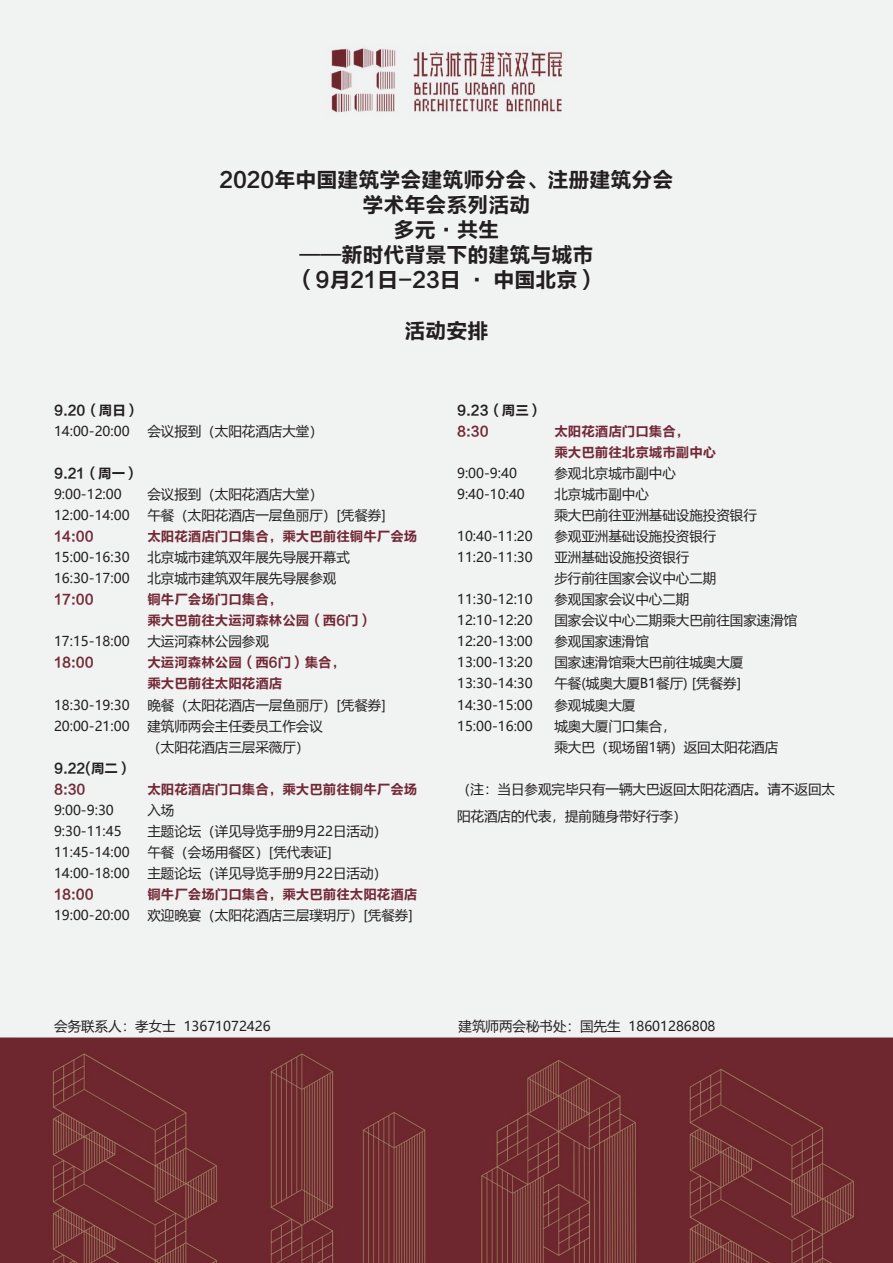
<style>
.page{position:relative;width:893px;height:1263px;background:#fff}
.page>*{position:absolute;margin:0;border:0;box-sizing:border-box;transform-origin:0 0}
.Paragraph_Style_1{font:21px "FZLTCHJW GB1 0";color:#231f20}
.t1{font:13.5px/27px "Microsoft Ya Hei";color:#231f20}
.t2{font:13.5px "FZLTCHJW GB1 0";color:#732937}
.t3{font:13.5px "FZLTCHJW GB1 0";color:#231f20}
</style>
<div class="page">
<img style="left:0;top:0;width:893px;height:1263px">
<p class="Paragraph_Style_1" style="left:219px;top:168px;width:455px">2020年中国建筑学会建筑师分会、注册建筑分会</p>
<p class="Paragraph_Style_1" style="left:362px;top:193px;width:170px">学术年会系列活动</p>
<p class="Paragraph_Style_1" style="left:394px;top:218px;width:106px">多元·共生</p>
<p class="Paragraph_Style_1" style="left:299px;top:243px;width:296px">——新时代背景下的建筑与城市</p>
<p class="Paragraph_Style_1" style="left:295px;top:269px;width:305px">（9月21日-23日 · 中国北京）</p>
<p class="Paragraph_Style_1" style="left:404px;top:319px;width:85px">活动安排</p>
<p class="t3" style="left:54px;top:403px;width:87px">9.20（周日）</p>
<p class="t1" style="left:54px;top:418px;width:77px">14:00-20:00</p>
<p class="t3" style="left:54px;top:466px;width:86px">9.21（周一）</p>
<p class="t1" style="left:54px;top:481px;width:69px">9:00-12:00</p>
<p class="t1" style="left:54px;top:502px;width:77px">12:00-14:00</p>
<p class="t2" style="left:54px;top:529px;width:41px">14:00</p>
<p class="t1" style="left:54px;top:544px;width:77px">15:00-16:30</p>
<p class="t1" style="left:54px;top:565px;width:77px">16:30-17:00</p>
<p class="t2" style="left:54px;top:592px;width:41px">17:00</p>
<p class="t1" style="left:54px;top:628px;width:77px">17:15-18:00</p>
<p class="t2" style="left:54px;top:655px;width:41px">18:00</p>
<p class="t1" style="left:54px;top:691px;width:77px">18:30-19:30</p>
<p class="t1" style="left:54px;top:712px;width:77px">20:00-21:00</p>
<p class="t3" style="left:54px;top:760px;width:79px">9.22(周二）</p>
<p class="t2" style="left:54px;top:781px;width:33px">8:30</p>
<p class="t1" style="left:54px;top:796px;width:61px">9:00-9:30</p>
<p class="t1" style="left:54px;top:817px;width:69px">9:30-11:45</p>
<p class="t1" style="left:54px;top:838px;width:77px">11:45-14:00</p>
<p class="t1" style="left:54px;top:859px;width:77px">14:00-18:00</p>
<p class="t2" style="left:54px;top:886px;width:41px">18:00</p>
<p class="t1" style="left:54px;top:901px;width:77px">19:00-20:00</p>
<p class="t1" style="left:147px;top:418px;width:177px">会议报到（太阳花酒店大堂）</p>
<p class="t1" style="left:147px;top:481px;width:177px">会议报到（太阳花酒店大堂）</p>
<p class="t1" style="left:147px;top:502px;width:240px">午餐（太阳花酒店一层鱼丽厅）[凭餐券]</p>
<p class="t2" style="left:147px;top:529px;width:272px">太阳花酒店门口集合，乘大巴前往铜牛厂会场</p>
<p class="t1" style="left:147px;top:544px;width:204px">北京城市建筑双年展先导展开幕式</p>
<p class="t1" style="left:147px;top:565px;width:191px">北京城市建筑双年展先导展参观</p>
<p class="t2" style="left:147px;top:592px;width:137px">铜牛厂会场门口集合，</p>
<p class="t2" style="left:147px;top:613px;width:226px">乘大巴前往大运河森林公园（西6门）</p>
<p class="t1" style="left:147px;top:628px;width:123px">大运河森林公园参观</p>
<p class="t2" style="left:147px;top:655px;width:199px">大运河森林公园（西6门）集合，</p>
<p class="t2" style="left:147px;top:676px;width:137px">乘大巴前往太阳花酒店</p>
<p class="t1" style="left:147px;top:691px;width:240px">晚餐（太阳花酒店一层鱼丽厅）[凭餐券]</p>
<p class="t1" style="left:147px;top:712px;width:177px">建筑师两会主任委员工作会议</p>
<p class="t1" style="left:147px;top:733px;width:164px">（太阳花酒店三层采薇厅）</p>
<p class="t2" style="left:147px;top:781px;width:272px">太阳花酒店门口集合，乘大巴前往铜牛厂会场</p>
<p class="t1" style="left:147px;top:796px;width:28px">入场</p>
<p class="t1" style="left:147px;top:817px;width:241px">主题论坛（详见导览手册9月22日活动）</p>
<p class="t1" style="left:147px;top:838px;width:186px">午餐（会场用餐区）[凭代表证]</p>
<p class="t1" style="left:147px;top:859px;width:241px">主题论坛（详见导览手册9月22日活动）</p>
<p class="t2" style="left:147px;top:886px;width:272px">铜牛厂会场门口集合，乘大巴前往太阳花酒店</p>
<p class="t1" style="left:147px;top:901px;width:267px">欢迎晚宴（太阳花酒店三层璞玥厅）[凭餐券]</p>
<p class="t3" style="left:457px;top:403px;width:87px">9.23（周三）</p>
<p class="t2" style="left:457px;top:424px;width:33px">8:30</p>
<p class="t1" style="left:457px;top:460px;width:61px">9:00-9:40</p>
<p class="t1" style="left:457px;top:481px;width:69px">9:40-10:40</p>
<p class="t1" style="left:457px;top:523px;width:77px">10:40-11:20</p>
<p class="t1" style="left:457px;top:544px;width:77px">11:20-11:30</p>
<p class="t1" style="left:457px;top:586px;width:77px">11:30-12:10</p>
<p class="t1" style="left:457px;top:607px;width:77px">12:10-12:20</p>
<p class="t1" style="left:457px;top:628px;width:77px">12:20-13:00</p>
<p class="t1" style="left:457px;top:649px;width:77px">13:00-13:20</p>
<p class="t1" style="left:457px;top:670px;width:77px">13:30-14:30</p>
<p class="t1" style="left:457px;top:691px;width:77px">14:30-15:00</p>
<p class="t1" style="left:457px;top:712px;width:77px">15:00-16:00</p>
<p class="t2" style="left:554px;top:424px;width:136px">太阳花酒店门口集合，</p>
<p class="t2" style="left:554px;top:445px;width:163px">乘大巴前往北京城市副中心</p>
<p class="t1" style="left:554px;top:460px;width:123px">参观北京城市副中心</p>
<p class="t1" style="left:554px;top:481px;width:96px">北京城市副中心</p>
<p class="t1" style="left:554px;top:502px;width:204px">乘大巴前往亚洲基础设施投资银行</p>
<p class="t1" style="left:554px;top:523px;width:163px">参观亚洲基础设施投资银行</p>
<p class="t1" style="left:554px;top:544px;width:136px">亚洲基础设施投资银行</p>
<p class="t1" style="left:554px;top:565px;width:163px">步行前往国家会议中心二期</p>
<p class="t1" style="left:554px;top:586px;width:136px">参观国家会议中心二期</p>
<p class="t1" style="left:554px;top:607px;width:244px">国家会议中心二期乘大巴前往国家速滑馆</p>
<p class="t1" style="left:554px;top:628px;width:96px">参观国家速滑馆</p>
<p class="t1" style="left:554px;top:649px;width:190px">国家速滑馆乘大巴前往城奥大厦</p>
<p class="t1" style="left:554px;top:670px;width:188px">午餐(城奥大厦B1餐厅) [凭餐券]</p>
<p class="t1" style="left:554px;top:691px;width:82px">参观城奥大厦</p>
<p class="t1" style="left:554px;top:712px;width:123px">城奥大厦门口集合，</p>
<p class="t1" style="left:554px;top:733px;width:225px">乘大巴（现场留1辆）返回太阳花酒店</p>
<p class="t1" style="left:457px;top:775px;width:379px">（注：当日参观完毕只有一辆大巴返回太阳花酒店。请不返回太阳花酒店的代表，提前随身带好行李）</p>
<p class="t1" style="left:54px;top:1012px;width:218px">会务联系人：孝女士 13671072426</p>
<p class="t1" style="left:458px;top:1012px;width:259px">建筑师两会秘书处：国先生 18601286808</p>
</div>
